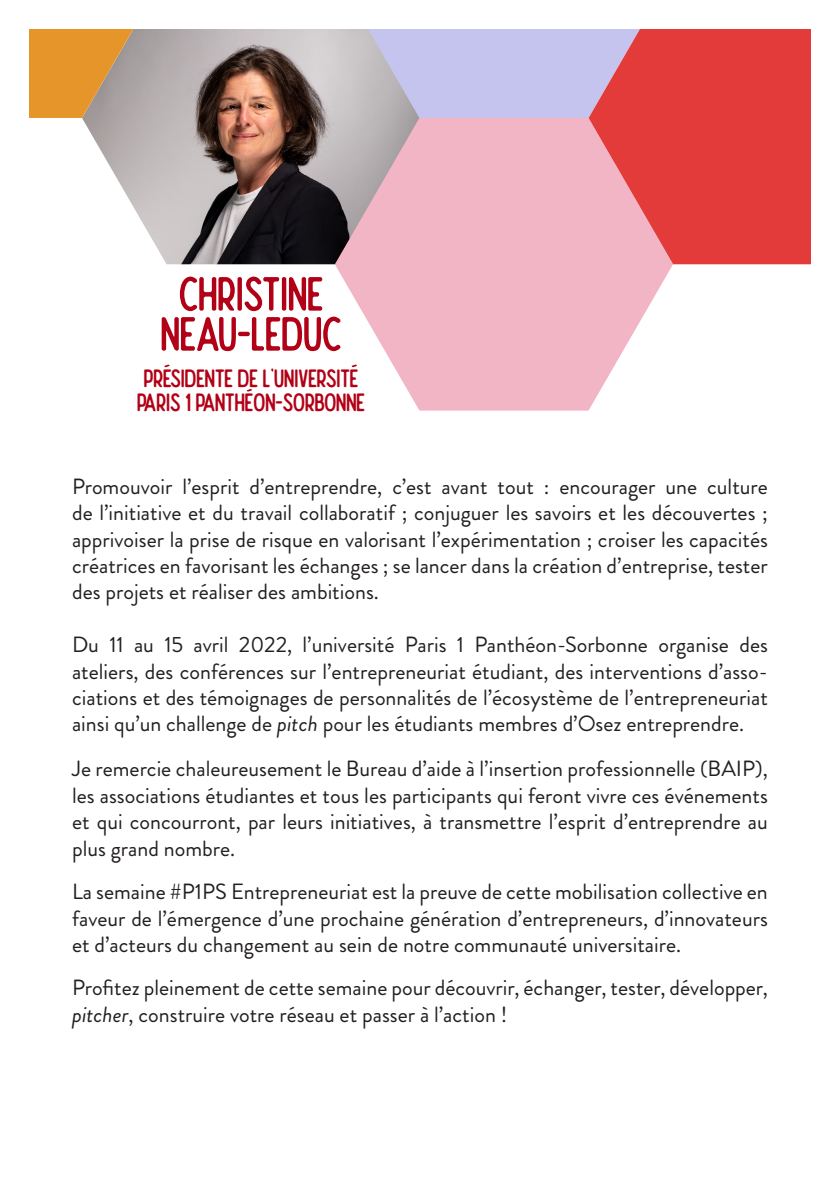
<style>
.page{position:relative;width:840px;height:1191px;background:#fff}
.page>*{position:absolute;margin:0;border:0;box-sizing:border-box;transform-origin:0 0}
.t1{font:53px/40px "Nature Spirit";color:#b20016;text-align:center}
.t2{font:28px/24px "Nature Spirit";color:#b20016}
.t3{font:22px/26.4px "Brandon Grotesque";color:#231f20;text-align:justify}
.s1{font-style:italic}
</style>
<div class="page">
<img style="left:82px;top:29px;width:269px;height:235px">
<svg style="left:351px;top:29px;width:237px;height:89px;background:#c4c2e5"></svg>
<svg style="left:334px;top:118px;width:338px;height:292px;background:#edbdca"></svg>
<svg style="left:588px;top:29px;width:223px;height:235px;background:#e34f52"></svg>
<svg style="left:29px;top:29px;width:121px;height:89px;background:#cf9853"></svg>
<svg style="left:164px;top:364px;width:6px;height:3px"></svg>
<svg style="left:351px;top:364px;width:6px;height:3px"></svg>
<svg style="left:246px;top:389px;width:6px;height:3px"></svg>
<p class="t1" style="left:160px;top:275px;width:182px">CHRISTINE<br>NEAU-LEDUC</p>
<p class="t2" style="left:137px;top:367px;width:228px">PRÉSIDENTE DE L'UNIVERSITÉ<br>PARIS 1 PANTHÉON-SORBONNE</p>
<p class="t3" style="left:72px;top:473px;width:697px">Promouvoir l’esprit d’entreprendre, c’est avant tout : encourager une culture de l’initiative et du travail collaboratif ; conjuguer les savoirs et les découvertes ; apprivoiser la prise de risque en valorisant l’expérimentation ; croiser les capacités créatrices en favorisant les échanges ; se lancer dans la création d’entreprise, tester des projets et réaliser des ambitions.</p>
<p class="t3" style="left:72px;top:632px;width:697px">Du 11 au 15 avril 2022, l’université Paris 1 Panthéon-Sorbonne organise des ateliers, des conférences sur l’entrepreneuriat étudiant, des interventions d’asso&shy;ciations et des témoignages de personnalités de l’écosystème de l’entrepreneuriat ainsi qu’un challenge de <span class="s1">pitch</span> pour les étudiants membres d’Osez entreprendre.</p>
<p class="t3" style="left:72px;top:756px;width:697px">Je remercie chaleureusement le Bureau d’aide à l’insertion professionnelle (BAIP), les associations étudiantes et tous les participants qui feront vivre ces événements et qui concourront, par leurs initiatives, à transmettre l’esprit d’entreprendre au plus grand nombre.</p>
<p class="t3" style="left:72px;top:878px;width:697px">La semaine #P1PS Entrepreneuriat est la preuve de cette mobilisation collective en faveur de l’émergence d’une prochaine génération d’entrepreneurs, d’innovateurs et d’acteurs du changement au sein de notre communauté universitaire.</p>
<p class="t3" style="left:72px;top:975px;width:697px">Profitez pleinement de cette semaine pour découvrir, échanger, tester, développer, <span class="s1">pitcher</span>, construire votre réseau et passer à l’action !</p>
</div>
